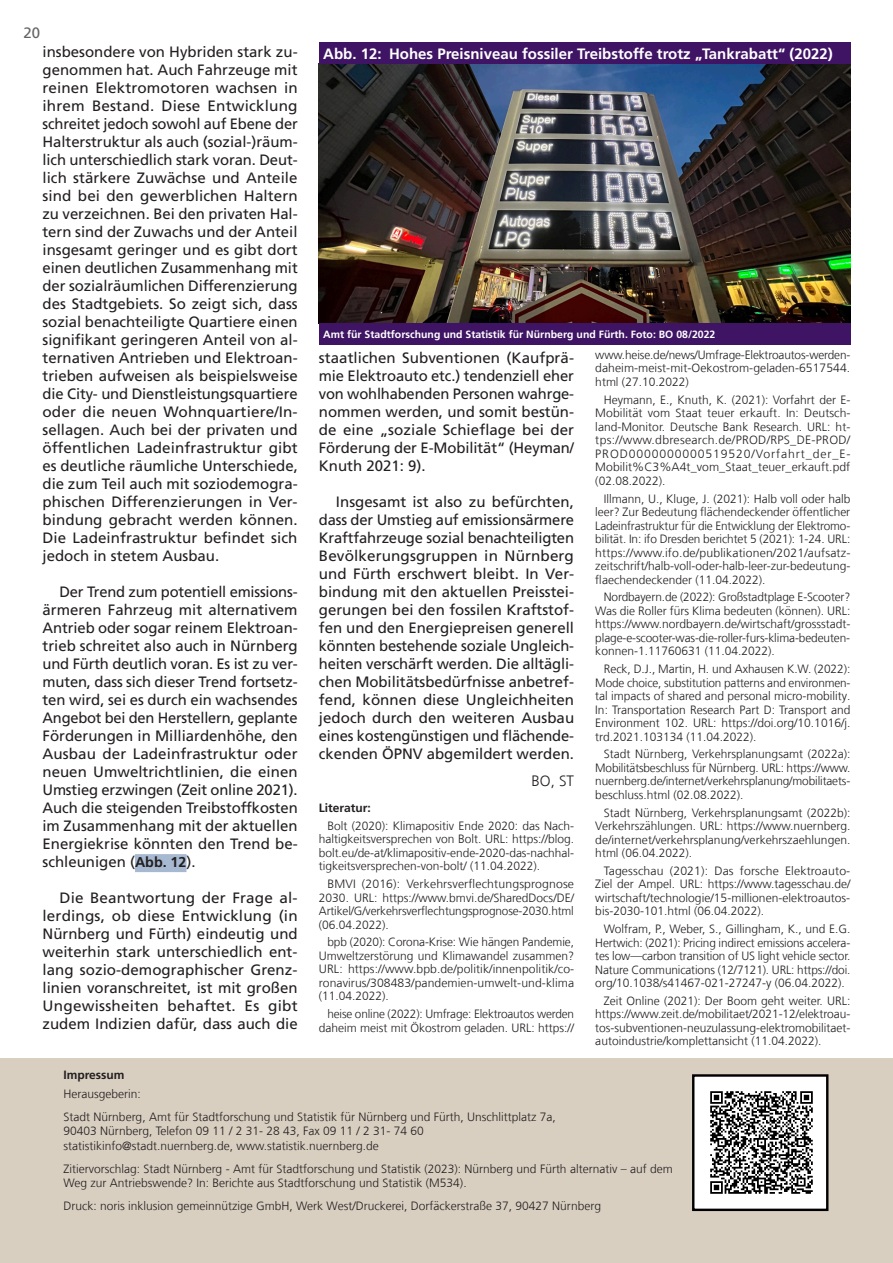
<style>
.page{position:relative;width:893px;height:1263px;background:#fff}
.page>*{position:absolute;margin:0;border:0;box-sizing:border-box;transform-origin:0 0}
._0_Text_Absatz__Stan{font:15px/18px "Frutiger LT Com";color:#231f20;text-align:justify}
.t1{font:700 15px "Frutiger LT Com";color:#fff}
._8_Autor__Standard{font:300 15px "Frutiger LT Com";color:#231f20}
.t2{font:15px "Frutiger LT Com";color:#636366}
.Literatur{font:300 12px/13.5px "Frutiger LT Com";color:#231f20;text-align:justify}
.Literatur-2{font:700 12px "Frutiger LT Com";color:#231f20}
._3_4_Fußnote_Abbildu{font:700 10.5px "Frutiger LT Com";color:#fff}
.s1{font-weight:700;font-size:14.25px}
</style>
<div class="page">
<div style="left:0;top:1059px;width:893px;height:204px;background:#d9cfc1"></div>
<img style="left:695px;top:1077px;width:130px;height:131px">
<div style="left:692px;top:1074px;width:136px;height:137px;border:2px solid #000"></div>
<img style="left:319px;top:64px;width:531px;height:259px">
<div style="left:135px;top:854px;width:51px;height:18px;background:#a7b8d1"></div>
<div style="left:319px;top:323px;width:531px;height:21px;background:#3f1464"></div>
<div style="left:319px;top:43px;width:531px;height:21px;background:#3f1464"></div>
<p class="t2" style="left:24px;top:23px;width:18px">20</p>
<p class="_0_Text_Absatz__Stan" style="left:43px;top:43px;width:257px">insbesondere von Hybriden stark zu&shy;genommen hat. Auch Fahrzeuge mit reinen Elektromotoren wachsen in ihrem Bestand. Diese Entwicklung schreitet jedoch sowohl auf Ebene der Halterstruktur als auch (sozial-)räum&shy;lich unterschiedlich stark voran. Deut&shy;lich stärkere Zuwächse und Anteile sind bei den gewerblichen Haltern zu verzeichnen. Bei den privaten Hal&shy;tern sind der Zuwachs und der Anteil insgesamt geringer und es gibt dort einen deutlichen Zusammenhang mit der sozialräumlichen Differenzierung des Stadtgebiets. So zeigt sich, dass sozial benachteiligte Quartiere einen signifikant geringeren Anteil von al&shy;ternativen Antrieben und Elektroan&shy;trieben aufweisen als beispielsweise die City- und Dienstleistungsquartiere oder die neuen Wohnquartiere/In&shy;sellagen. Auch bei der privaten und öffentlichen Ladeinfrastruktur gibt es deutliche räumliche Unterschiede, die zum Teil auch mit soziodemogra&shy;phischen Differenzierungen in Ver&shy;bindung gebracht werden können.<br>Die Ladeinfrastruktur befindet sich jedoch in stetem Ausbau.</p>
<p class="_0_Text_Absatz__Stan" style="left:43px;top:583px;width:257px;text-indent:17px">Der Trend zum potentiell emissions&shy;ärmeren Fahrzeug mit alternativem Antrieb oder sogar reinem Elektroan&shy;trieb schreitet also auch in Nürnberg und Fürth deutlich voran. Es ist zu ver&shy;muten, dass sich dieser Trend fortsetz&shy;ten wird, sei es durch ein wachsendes Angebot bei den Herstellern, geplante Förderungen in Milliardenhöhe, den Ausbau der Ladeinfrastruktur oder neuen Umweltrichtlinien, die einen Umstieg erzwingen (Zeit online 2021).<br>Auch die steigenden Treibstoffkosten im Zusammenhang mit der aktuellen Energiekrise könnten den Trend be&shy;schleunigen (<span class="s1">Abb. 12</span>).</p>
<p class="_0_Text_Absatz__Stan" style="left:43px;top:889px;width:257px;text-indent:17px">Die Beantwortung der Frage al&shy;lerdings, ob diese Entwicklung (in Nürnberg und Fürth) eindeutig und weiterhin stark unterschiedlich ent&shy;lang sozio-demographischer Grenz&shy;linien voranschreitet, ist mit großen Ungewissheiten behaftet. Es gibt zudem Indizien dafür, dass auch die</p>
<p class="t1" style="left:323px;top:44px;width:511px">Abb. 12: Hohes Preisniveau fossiler Treibstoffe trotz „Tankrabatt“ (2022)</p>
<p class="_3_4_Fußnote_Abbildu" style="left:323px;top:328px;width:394px">Amt für Stadtforschung und Statistik für Nürnberg und Fürth. Foto: BO 08/2022</p>
<p class="_0_Text_Absatz__Stan" style="left:319px;top:349px;width:257px">staatlichen Subventionen (Kaufprä&shy;mie Elektroauto etc.) tendenziell eher von wohlhabenden Personen wahrge&shy;nommen werden, und somit bestün&shy;de eine „soziale Schieflage bei der Förderung der E-Mobilität“ (Heyman/ Knuth 2021: 9).</p>
<p class="_0_Text_Absatz__Stan" style="left:319px;top:493px;width:257px;text-indent:17px">Insgesamt ist also zu befürchten, dass der Umstieg auf emissionsärmere Kraftfahrzeuge sozial benachteiligten Bevölkerungsgruppen in Nürnberg und Fürth erschwert bleibt. In Ver&shy;bindung mit den aktuellen Preisstei&shy;gerungen bei den fossilen Kraftstof&shy;fen und den Energiepreisen generell könnten bestehende soziale Ungleich&shy;heiten verschärft werden. Die alltägli&shy;chen Mobilitätsbedürfnisse anbetref&shy;fend, können diese Ungleichheiten jedoch durch den weiteren Ausbau eines kostengünstigen und flächende&shy;ckenden ÖPNV abgemildert werden.</p>
<p class="_8_Autor__Standard" style="left:532px;top:771px;width:44px">BO, ST</p>
<p class="Literatur-2" style="left:319px;top:800px;width:54px">Literatur:</p>
<p class="Literatur" style="left:319px;top:819px;width:257px;text-indent:9px">Bolt (2020): Klimapositiv Ende 2020: das Nach&shy;haltigkeitsversprechen von Bolt. URL: https://blog. bolt.eu/de-at/klimapositiv-ende-2020-das-nachhal&shy;tigkeitsversprechen-von-bolt/ (11.04.2022).</p>
<p class="Literatur" style="left:319px;top:877px;width:257px;text-indent:9px">BMVI (2016): Verkehrsverflechtungsprognose 2030. URL: https://www.bmvi.de/SharedDocs/DE/ Artikel/G/verkehrsverflechtungsprognose-2030.html (06.04.2022).</p>
<p class="Literatur" style="left:319px;top:935px;width:257px;text-indent:9px">bpb (2020): Corona-Krise: Wie hängen Pandemie, Umweltzerstörung und Klimawandel zusammen?<br>URL: https://www.bpb.de/politik/innenpolitik/co&shy;ronavirus/308483/pandemien-umwelt-und-klima (11.04.2022).</p>
<p class="Literatur" style="left:319px;top:1007px;width:257px;text-align:right">heise online (2022): Umfrage: Elektroautos werden daheim meist mit Ökostrom geladen. URL: https://</p>
<p class="Literatur" style="left:595px;top:348px;width:257px">www.heise.de/news/Umfrage-Elektroautos-werden&shy;daheim-meist-mit-Oekostrom-geladen-6517544. html (27.10.2022)</p>
<p class="Literatur" style="left:595px;top:393px;width:257px;text-indent:9px">Heymann, E., Knuth, K. (2021): Vorfahrt der E-Mobilität vom Staat teuer erkauft. In: Deutsch&shy;land-Monitor. Deutsche Bank Research. URL: ht&shy;tps://www.dbresearch.de/PROD/RPS_DE-PROD/ PROD0000000000519520/Vorfahrt_der_E-Mobilit%C3%A4t_vom_Staat_teuer_erkauft.pdf (02.08.2022).</p>
<p class="Literatur" style="left:595px;top:491px;width:257px;text-indent:9px">Illmann, U., Kluge, J. (2021): Halb voll oder halb leer? Zur Bedeutung flächendeckender öffentlicher Ladeinfrastruktur für die Entwicklung der Elektromo&shy;bilität. In: ifo Dresden berichtet 5 (2021): 1-24. URL: https://www.ifo.de/publikationen/2021/aufsatz&shy;zeitschrift/halb-voll-oder-halb-leer-zur-bedeutung&shy;flaechendeckender (11.04.2022).</p>
<p class="Literatur" style="left:595px;top:590px;width:257px;text-indent:9px">Nordbayern.de (2022): Großstadtplage E-Scooter?<br>Was die Roller fürs Klima bedeuten (können). URL: https://www.nordbayern.de/wirtschaft/grossstadt&shy;plage-e-scooter-was-die-roller-furs-klima-bedeuten&shy;konnen-1.11760631 (11.04.2022).</p>
<p class="Literatur" style="left:595px;top:662px;width:257px;text-indent:9px">Reck, D.J., Martin, H. und Axhausen K.W. (2022):<br>Mode choice, substitution patterns and environmen&shy;tal impacts of shared and personal micro-mobility.<br>In: Transportation Research Part D: Transport and Environment 102. URL: https://doi.org/10.1016/j. trd.2021.103134 (11.04.2022).</p>
<p class="Literatur" style="left:595px;top:747px;width:257px;text-indent:9px">Stadt Nürnberg, Verkehrsplanungsamt (2022a):<br>Mobilitätsbeschluss für Nürnberg. URL: https://www. nuernberg.de/internet/verkehrsplanung/mobilitaets&shy;beschluss.html (02.08.2022).</p>
<p class="Literatur" style="left:595px;top:805px;width:257px;text-indent:9px">Stadt Nürnberg, Verkehrsplanungsamt (2022b):<br>Verkehrszählungen. URL: https://www.nuernberg. de/internet/verkehrsplanung/verkehrszaehlungen. html (06.04.2022).</p>
<p class="Literatur" style="left:595px;top:864px;width:257px;text-indent:9px">Tagesschau (2021): Das forsche Elektroauto-Ziel der Ampel. URL: https://www.tagesschau.de/ wirtschaft/technologie/15-millionen-elektroautos&shy;bis-2030-101.html (06.04.2022).</p>
<p class="Literatur" style="left:595px;top:922px;width:257px;text-indent:9px">Wolfram, P., Weber, S., Gillingham, K., und E.G.<br>Hertwich: (2021): Pricing indirect emissions accelera&shy;tes low—carbon transition of US light vehicle sector.<br>Nature Communications (12/7121). URL: https://doi. org/10.1038/s41467-021-27247-y (06.04.2022).</p>
<p class="Literatur" style="left:595px;top:994px;width:257px;text-indent:9px">Zeit Online (2021): Der Boom geht weiter. URL: https://www.zeit.de/mobilitaet/2021-12/elektroau&shy;tos-subventionen-neuzulassung-elektromobilitaet&shy;autoindustrie/komplettansicht (11.04.2022).</p>
<p class="Literatur-2" style="left:63px;top:1067px;width:63px">Impressum</p>
<p class="Literatur" style="left:63px;top:1082px;width:494px;line-height:23px">Herausgeberin:<br>Stadt Nürnberg, Amt für Stadtforschung und Statistik für Nürnberg und Fürth, Unschlittplatz 7a,</p>
<p class="Literatur" style="left:63px;top:1124px;width:362px;line-height:14.4px">90403 Nürnberg, Telefon 09 11 / 2 31- 28 43, Fax 09 11 / 2 31- 74 60 statistikinfo@stadt.nuernberg.de, www.statistik.nuernberg.de</p>
<p class="Literatur" style="left:63px;top:1161px;width:611px;line-height:14.4px">Zitiervorschlag: Stadt Nürnberg - Amt für Stadtforschung und Statistik (2023): Nürnberg und Fürth alternativ – auf dem<br>Weg zur Antriebswende? In: Berichte aus Stadtforschung und Statistik (M534).</p>
<p class="Literatur" style="left:63px;top:1199px;width:539px">Druck: noris inklusion gemeinnützige GmbH, Werk West/Druckerei, Dorfäckerstraße 37, 90427 Nürnberg</p>
</div>
